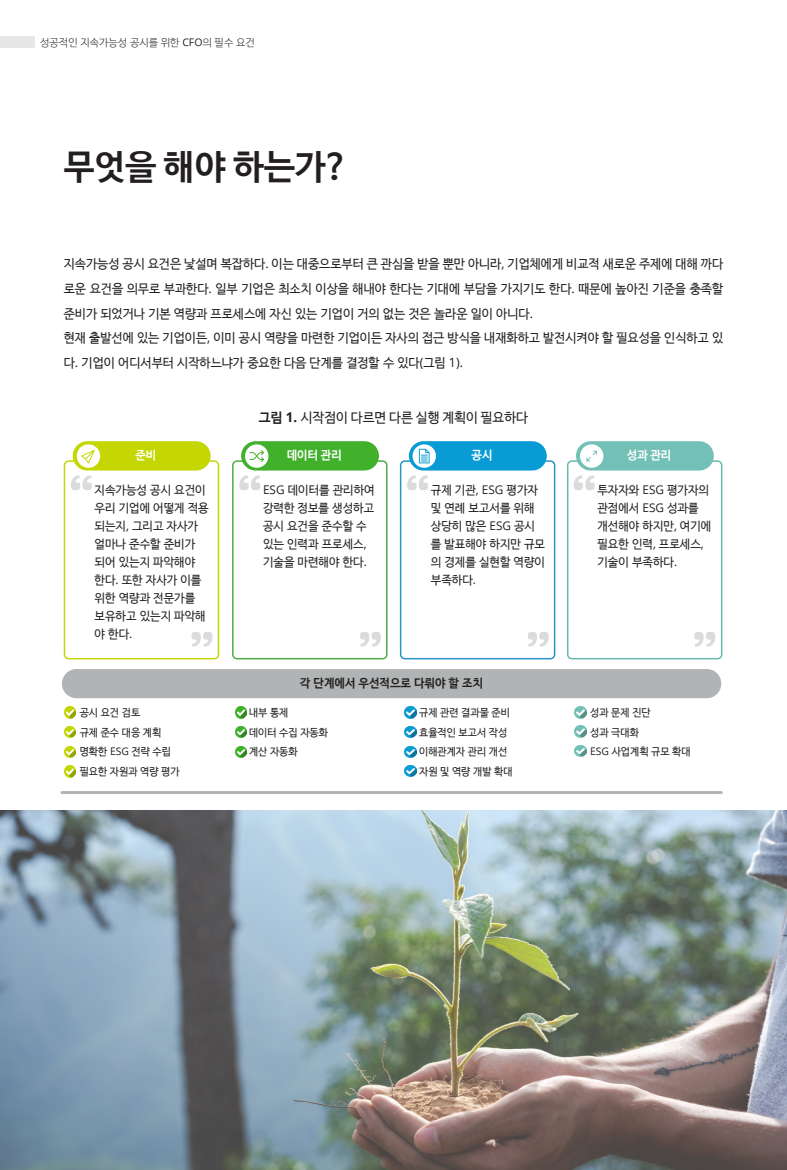
<style>
.page{position:relative;width:787px;height:1170px;background:#fff}
.page>*{position:absolute;margin:0;border:0;box-sizing:border-box;transform-origin:0 0}
.t1{font:700 34.5px "Nanum Barun Gothic";color:#231f20}
.t2{font:13.5px "Nanum Barun Gothic";color:#231f20}
.t3{font:12.75px/24.8px "Nanum Barun Gothic";color:#231f20;text-align:justify}
.t4{font:12px/18px "Nanum Barun Gothic";color:#231f20}
.t5{font:700 12px "Nanum Barun Gothic";color:#231f20}
.t6{font:700 12px "Nanum Barun Gothic";color:#fff}
.t7{font:10.5px "Nanum Barun Gothic";color:#231f20}
.t8{font:300 10.5px "Nanum Barun Gothic";color:#231f20}
.s1{font-family:"Open Sans";font-weight:400}
.s2{font-family:"Open Sans"}
.s3{font-weight:700}
.s4{font-family:"Open Sans";font-weight:700}
</style>
<div class="page">
<div style="left:0;top:36px;width:35px;height:12px;background:#e6e7e6"></div>
<div style="left:64px;top:460px;width:155px;height:199px;border:2px solid #c4d702;border-radius:4px"></div>
<div style="left:232px;top:460px;width:155px;height:199px;border:2px solid #4ead47;border-radius:4px"></div>
<div style="left:400px;top:460px;width:155px;height:199px;border:2px solid #2894c4;border-radius:4px"></div>
<div style="left:567px;top:460px;width:155px;height:199px;border:2px solid #69b7ae;border-radius:4px"></div>
<div style="left:73px;top:441px;width:137px;height:29px;background:#c4d702;border-radius:15px"></div>
<div style="left:241px;top:441px;width:138px;height:29px;background:#41b12b;border-radius:15px"></div>
<div style="left:62px;top:669px;width:659px;height:29px;background:#b1b4b5;border-radius:15px"></div>
<div style="left:409px;top:441px;width:137px;height:29px;background:#099bd4;border-radius:15px"></div>
<div style="left:576px;top:441px;width:137px;height:29px;background:#73c0b6;border-radius:15px"></div>
<svg style="left:71px;top:475px;width:21px;height:15px"></svg>
<svg style="left:239px;top:475px;width:21px;height:15px"></svg>
<svg style="left:407px;top:475px;width:21px;height:15px"></svg>
<svg style="left:573px;top:475px;width:21px;height:15px"></svg>
<svg style="left:191px;top:632px;width:21px;height:14px"></svg>
<svg style="left:360px;top:632px;width:21px;height:14px"></svg>
<svg style="left:528px;top:632px;width:21px;height:14px"></svg>
<svg style="left:694px;top:632px;width:21px;height:14px"></svg>
<svg style="left:65px;top:706px;width:11px;height:12px"></svg>
<svg style="left:65px;top:726px;width:11px;height:11px"></svg>
<svg style="left:65px;top:746px;width:11px;height:11px"></svg>
<svg style="left:65px;top:765px;width:11px;height:12px"></svg>
<svg style="left:235px;top:706px;width:11px;height:12px"></svg>
<svg style="left:235px;top:726px;width:11px;height:11px"></svg>
<svg style="left:235px;top:746px;width:11px;height:11px"></svg>
<svg style="left:405px;top:706px;width:11px;height:12px"></svg>
<svg style="left:405px;top:726px;width:11px;height:11px"></svg>
<svg style="left:405px;top:746px;width:11px;height:11px"></svg>
<svg style="left:405px;top:765px;width:11px;height:11px"></svg>
<svg style="left:575px;top:706px;width:11px;height:12px"></svg>
<svg style="left:575px;top:725px;width:11px;height:12px"></svg>
<svg style="left:575px;top:745px;width:11px;height:11px"></svg>
<hr style="left:62px;top:791px;width:659px;height:3px;background:#b1b4b5">
<svg style="left:77px;top:444px;width:23px;height:24px"></svg>
<svg style="left:245px;top:444px;width:23px;height:24px"></svg>
<svg style="left:412px;top:444px;width:24px;height:24px"></svg>
<svg style="left:580px;top:444px;width:23px;height:24px"></svg>
<img style="left:0;top:810px;width:787px;height:359px">
<p class="t8" style="left:40px;top:37px;width:216px">성공적인 지속가능성 공시를 위한 <span class="s1">CFO</span>의 필수 요건</p>
<p class="t1" style="left:64px;top:149px;width:286px">무엇을 해야 하는가?</p>
<p class="t3" style="left:64px;top:252px;width:661px">지속가능성 공시 요건은 낯설며 복잡하다<span class="s2">.</span> 이는 대중으로부터 큰 관심을 받을 뿐만 아니라<span class="s2">,</span> 기업체에게 비교적 새로운 주제에 대해 까다 로운 요건을 의무로 부과한다<span class="s2">.</span> 일부 기업은 최소치 이상을 해내야 한다는 기대에 부담을 가지기도 한다<span class="s2">.</span> 때문에 높아진 기준을 충족할 준비가 되었거나 기본 역량과 프로세스에 자신 있는 기업이 거의 없는 것은 놀라운 일이 아니다<span class="s2">.</span></p>
<p class="t3" style="left:64px;top:326px;width:661px">현재 출발선에 있는 기업이든<span class="s2">,</span> 이미 공시 역량을 마련한 기업이든 자사의 접근 방식을 내재화하고 발전시켜야 할 필요성을 인식하고 있 다<span class="s2">.</span> 기업이 어디서부터 시작하느냐가 중요한 다음 단계를 결정할 수 있다<span class="s2">(</span>그림 <span class="s2">1).</span></p>
<p class="t2" style="left:259px;top:411px;width:271px"><span class="s3">그림</span> <span class="s4">1.</span> 시작점이 다르면 다른 실행 계획이 필요하다</p>
<p class="t6" style="left:135px;top:449px;width:22px">준비</p>
<p class="t6" style="left:287px;top:449px;width:57px">데이터 관리</p>
<p class="t6" style="left:471px;top:449px;width:22px">공시</p>
<p class="t6" style="left:627px;top:449px;width:46px">성과 관리</p>
<p class="t4" style="left:95px;top:481px;width:116px">지속가능성 공시 요건이 우리 기업에 어떻게 적용 되는지<span class="s2">,</span> 그리고 자사가 얼마나 준수할 준비가</p>
<p class="t4" style="left:95px;top:553px;width:102px">되어 있는지 파악해야</p>
<p class="t4" style="left:95px;top:571px;width:108px">한다<span class="s2">.</span> 또한 자사가 이를 위한 역량과 전문가를</p>
<p class="t4" style="left:95px;top:607px;width:113px">보유하고 있는지 파악해 야 한다<span class="s2">.</span></p>
<p class="t7" style="left:80px;top:707px;width:62px">공시 요건 검토</p>
<p class="t7" style="left:80px;top:726px;width:83px">규제 준수 대응 계획</p>
<p class="t7" style="left:80px;top:746px;width:93px">명확한 <span class="s2">ESG</span> 전략 수립</p>
<p class="t7" style="left:80px;top:765px;width:101px">필요한 자원과 역량 평가</p>
<p class="t4" style="left:263px;top:481px;width:113px"><span class="s2">ESG</span> 데이터를 관리하여 강력한 정보를 생성하고 공시 요건을 준수할 수 있는 인력과 프로세스<span class="s2">, </span>기술을 마련해야 한다<span class="s2">.</span></p>
<p class="t4" style="left:431px;top:481px;width:116px">규제 기관<span class="s2">, ESG</span> 평가자 및 연례 보고서를 위해 상당히 많은 <span class="s2">ESG</span> 공시 를 발표해야 하지만 규모 의 경제를 실현할 역량이 부족하다<span class="s2">.</span></p>
<p class="t4" style="left:597px;top:481px;width:113px">투자자와 <span class="s2">ESG</span> 평가자의 관점에서 <span class="s2">ESG</span> 성과를</p>
<p class="t4" style="left:597px;top:517px;width:115px">개선해야 하지만<span class="s2">,</span> 여기에 필요한 인력<span class="s2">,</span> 프로세스<span class="s2">, </span>기술이 부족하다<span class="s2">.</span></p>
<p class="t5" style="left:300px;top:677px;width:185px">각 단계에서 우선적으로 다뤄야 할 조치</p>
<p class="t7" style="left:249px;top:707px;width:41px">내부 통제</p>
<p class="t7" style="left:249px;top:726px;width:80px">데이터 수집 자동화</p>
<p class="t7" style="left:249px;top:746px;width:50px">계산 자동화</p>
<p class="t7" style="left:419px;top:707px;width:92px">규제 관련 결과물 준비</p>
<p class="t7" style="left:419px;top:726px;width:89px">효율적인 보고서 작성</p>
<p class="t7" style="left:419px;top:746px;width:89px">이해관계자 관리 개선</p>
<p class="t7" style="left:419px;top:765px;width:95px">자원 및 역량 개발 확대</p>
<p class="t7" style="left:590px;top:707px;width:62px">성과 문제 진단</p>
<p class="t7" style="left:590px;top:726px;width:50px">성과 극대화</p>
<p class="t7" style="left:590px;top:746px;width:102px"><span class="s2">ESG</span> 사업계획 규모 확대</p>
</div>
